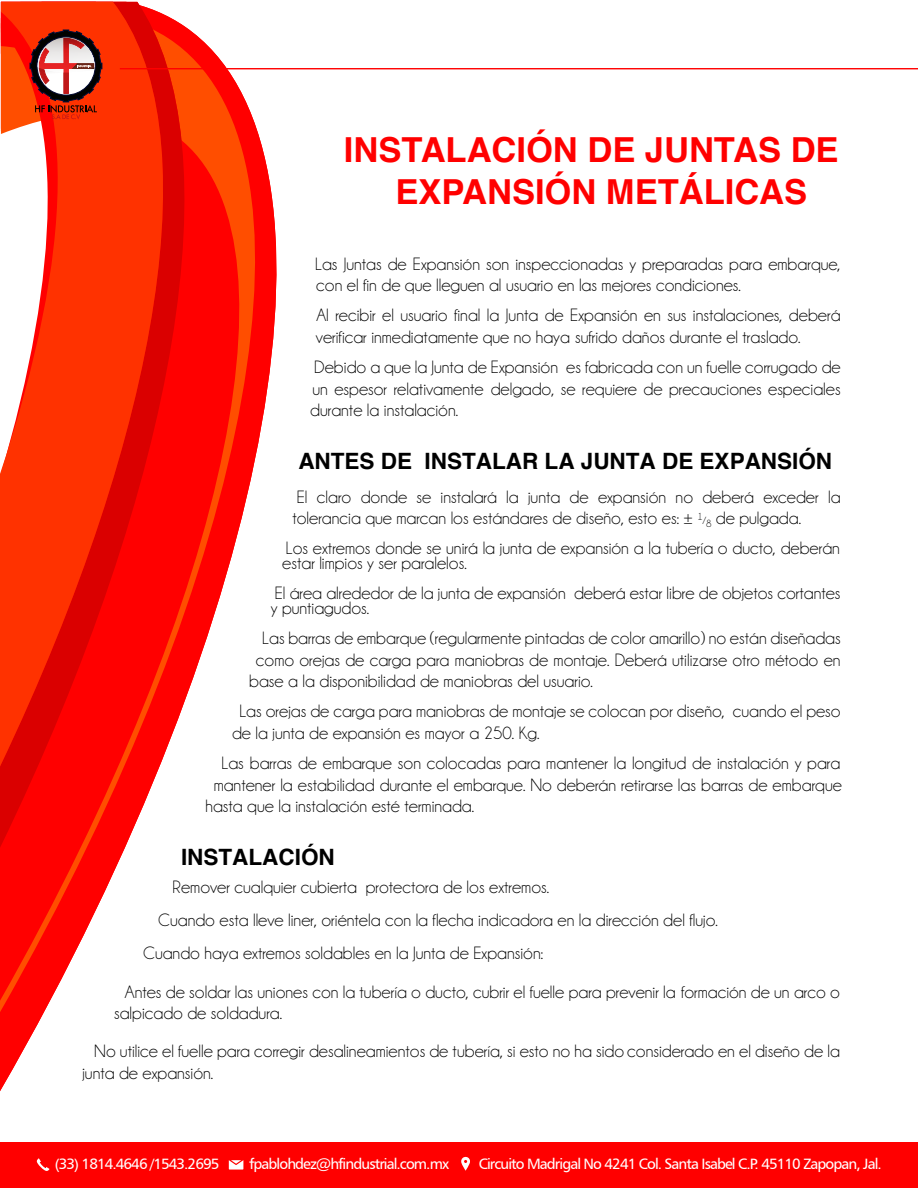
<style>
.page{position:relative;width:918px;height:1188px;background:#fff}
.page>*{position:absolute;margin:0;border:0;box-sizing:border-box;transform-origin:0 0}
.t1{font:700 34.5px/42px "Helvetica";color:#f00;text-align:center}
.t2{font:700 22.5px "Helvetica";color:#000}
.t3{font:18px/21.6px "Champagne&Limousines";color:#000}
.t4{font:15px "Humanist 777 BT Roman B";letter-spacing:-.06em;color:#fff}
.s1{font-size:10.5px}
</style>
<div class="page">
<svg style="left:0;top:69px;width:360px;height:1022px"></svg>
<svg style="left:0;top:69px;width:333px;height:943px"></svg>
<svg style="left:0;top:48px;width:234px;height:800px;fill:#f00"></svg>
<svg style="left:0;top:2px;width:210px;height:765px;background:#fa341c"></svg>
<div style="left:0;top:1143px;width:918px;height:45px;background:#f00"></div>
<svg style="left:29px;top:29px;width:74px;height:90px"></svg>
<hr style="left:120px;top:68px;width:798px;height:1px;background:#f00">
<svg style="left:229px;top:1160px;width:14px;height:10px"></svg>
<svg style="left:36px;top:1158px;width:14px;height:13px"></svg>
<svg style="left:461px;top:1157px;width:9px;height:14px"></svg>
<h1 class="t1" style="left:344px;top:129px;width:496px">INSTALACIÓN DE JUNTAS DE<br>EXPANSIÓN METÁLICAS</h1>
<p class="t3" style="left:315px;top:253px;width:527px">Las Juntas de Expansión son inspeccionadas y preparadas para embarque, con el fin de que lleguen al usuario en las mejores condiciones.</p>
<p class="t3" style="left:316px;top:305px;width:526px">Al recibir el usuario final la Junta de Expansión en sus instalaciones, deberá verificar inmediatamente que no haya sufrido daños durante el traslado.</p>
<p class="t3" style="left:310px;top:356px;width:532px;text-align:justify">Debido a que la Junta de Expansión es fabricada con un fuelle corrugado de un espesor relativamente delgado, se requiere de precauciones especiales durante la instalación.</p>
<p class="t2" style="left:298px;top:443px;width:535px">ANTES DE INSTALAR LA JUNTA DE EXPANSIÓN</p>
<p class="t3" style="left:292px;top:486px;width:550px">El claro donde se instalará la junta de expansión no deberá exceder la tolerancia que marcan los estándares de diseño, esto es: ± <sup>1</sup><span class="s1">/</span><sub>8</sub> de pulgada.</p>
<p class="t3" style="left:282px;top:541px;width:559px;line-height:15px">Los extremos donde se unirá la junta de expansión a la tubería o ducto, deberán estar limpios y ser paralelos.</p>
<p class="t3" style="left:271px;top:586px;width:571px;line-height:15px">El área alrededor de la junta de expansión deberá estar libre de objetos cortantes y puntiagudos.</p>
<p class="t3" style="left:262px;top:627px;width:580px">Las barras de embarque (regularmente pintadas de color amarillo) no están diseñadas</p>
<p class="t3" style="left:256px;top:649px;width:586px">como orejas de carga para maniobras de montaje. Deberá utilizarse otro método en</p>
<p class="t3" style="left:249px;top:671px;width:345px">base a la disponibilidad de maniobras del usuario.</p>
<p class="t3" style="left:232px;top:701px;width:610px;text-indent:7px">Las orejas de carga para maniobras de montaje se colocan por diseño, cuando el peso de la junta de expansión es mayor a 250. Kg.</p>
<p class="t3" style="left:222px;top:752px;width:620px">Las barras de embarque son colocadas para mantener la longitud de instalación y para</p>
<p class="t3" style="left:214px;top:774px;width:630px">mantener la estabilidad durante el embarque. No deberán retirarse las barras de embarque</p>
<p class="t3" style="left:206px;top:795px;width:270px">hasta que la instalación esté terminada.</p>
<p class="t2" style="left:181px;top:839px;width:155px">INSTALACIÓN</p>
<p class="t3" style="left:173px;top:877px;width:378px">Remover cualquier cubierta protectora de los extremos.</p>
<p class="t3" style="left:158px;top:910px;width:561px">Cuando esta lleve liner, oriéntela con la flecha indicadora en la dirección del flujo.</p>
<p class="t3" style="left:143px;top:943px;width:401px">Cuando haya extremos soldables en la Junta de Expansión:</p>
<p class="t3" style="left:114px;top:981px;width:727px;text-indent:11px">Antes de soldar las uniones con la tubería o ducto, cubrir el fuelle para prevenir la formación de un arco o salpicado de soldadura.</p>
<p class="t3" style="left:82px;top:1041px;width:759px;text-indent:12px">No utilice el fuelle para corregir desalineamientos de tubería, si esto no ha sido considerado en el diseño de la junta de expansión.</p>
<p class="t4" style="left:55px;top:1155px;width:166px">(33) 1814.4646 /1543.2695</p>
<p class="t4" style="left:249px;top:1155px;width:201px">fpablohdez@hfindustrial.com.mx</p>
<p class="t4" style="left:479px;top:1155px;width:405px">Circuito Madrigal No 4241 Col. Santa Isabel C.P. 45110 Zapopan, Jal.</p>
</div>
